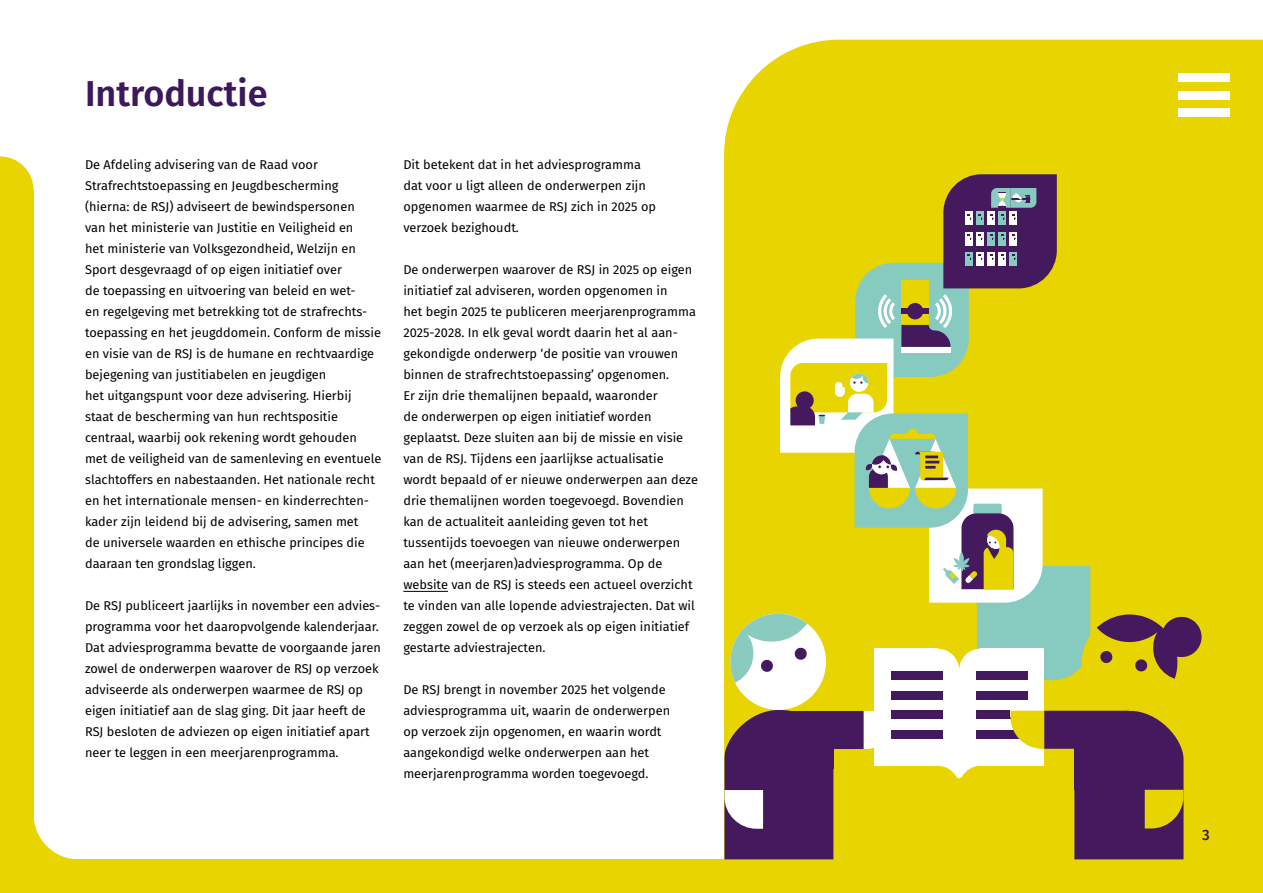
<style>
.page{position:relative;width:1263px;height:893px;background:#fff}
.page>*{position:absolute;margin:0;border:0;box-sizing:border-box;transform-origin:0 0}
.t1{font:600 36px "Fira Sans";color:#3d195b}
.t2{font:500 15px "Fira Sans";color:#3d195b}
.P_-_9tpt{font:12.75px/21px "Fira Sans";color:#000}
</style>
<div class="page">
<svg style="left:34px;top:821px;width:38px;height:38px"></svg>
<div style="left:0;top:859px;width:1263px;height:34px;background:#e8d400"></div>
<div style="left:0;top:190px;width:34px;height:669px;background:#e8d400"></div>
<svg style="left:0;top:156px;width:34px;height:34px"></svg>
<svg style="left:724px;top:40px;width:539px;height:820px;background:#e9d613"></svg>
<div style="left:724px;top:98px;width:536px;height:761px;background:#e8d400"></div>
<svg style="left:724px;top:174px;width:505px;height:685px;background:#c9bb3b"></svg>
<div style="left:1178px;top:73px;width:51px;height:9px;background:#fff"></div>
<div style="left:1178px;top:91px;width:51px;height:8px;background:#fff"></div>
<div style="left:1178px;top:108px;width:51px;height:9px;background:#fff"></div>
<hr style="left:403px;top:591px;width:45px;height:1px;background:#000">
<h1 class="t1" style="left:85px;top:64px;width:184px">Introductie</h1>
<p class="P_-_9tpt" style="left:85px;top:154px;width:298px">De Afdeling advisering van de Raad voor Strafrechtstoepassing en Jeugdbescherming (hierna: de RSJ) adviseert de bewindspersonen<br>van het ministerie van Justitie en Veiligheid en<br>het ministerie van Volksgezondheid, Welzijn en Sport desgevraagd of op eigen initiatief over<br>de toepassing en uitvoering van beleid en wet-<br>en regelgeving met betrekking tot de strafrechts&shy;toepassing en het jeugddomein. Conform de missie en visie van de RSJ is de humane en rechtvaardige bejegening van justitiabelen en jeugdigen<br>het uitgangspunt voor deze advisering. Hierbij staat de bescherming van hun rechtspositie centraal, waarbij ook rekening wordt gehouden met de veiligheid van de samenleving en eventuele slachtoffers en nabestaanden. Het nationale recht en het internationale mensen- en kinderrechten&shy;kader zijn leidend bij de advisering, samen met<br>de universele waarden en ethische principes die daaraan ten grondslag liggen.</p>
<p class="P_-_9tpt" style="left:85px;top:595px;width:297px">De RSJ publiceert jaarlijks in november een advies&shy;programma voor het daaropvolgende kalenderjaar.<br>Dat adviesprogramma bevatte de voorgaande jaren zowel de onderwerpen waarover de RSJ op verzoek adviseerde als onderwerpen waarmee de RSJ op eigen initiatief aan de slag ging. Dit jaar heeft de RSJ besloten de adviezen op eigen initiatief apart neer te leggen in een meerjarenprogramma.</p>
<p class="P_-_9tpt" style="left:403px;top:154px;width:254px">Dit betekent dat in het adviesprogramma dat voor u ligt alleen de onderwerpen zijn opgenomen waar mee de RSJ zich in 2025 op verzoek bezighoudt.</p>
<p class="P_-_9tpt" style="left:403px;top:259px;width:296px">De onderwerpen waarover de RSJ in 2025 op eigen initiatief zal adviseren, worden opgenomen in<br>het begin 2025 te publiceren meerjarenprogramma 2025-2028. In elk geval wordt daarin het al aan&shy;gekon digde onderwerp ‘de positie van vrouwen binnen de strafrechtstoepassing’ opgenomen.<br>Er zijn drie themalijnen bepaald, waaronder<br>de onderwerpen op eigen initiatief worden geplaatst. Deze sluiten aan bij de missie en visie van de RSJ. Tijdens een jaarlijkse actualisatie wordt bepaald of er nieuwe onderwerpen aan deze drie themalijnen worden toegevoegd. Bovendien kan de actualiteit aanleiding geven tot het tussentijds toevoegen van nieuwe onderwerpen aan het (meerjaren)adviesprogramma. Op de website van de RSJ is steeds een actueel overzicht te vinden van alle lopende adviestrajecten. Dat wil zeggen zowel de op verzoek als op eigen initiatief gestarte adviestrajecten.</p>
<p class="P_-_9tpt" style="left:403px;top:679px;width:268px">De RSJ brengt in november 2025 het volgende adviesprogramma uit, waarin de onderwerpen op verzoek zijn opgenomen, en waarin wordt aangekondigd welke onderwerpen aan het meerjarenprogramma worden toegevoegd.</p>
<p class="t2" style="left:1202px;top:822px;width:9px">3</p>
</div>
